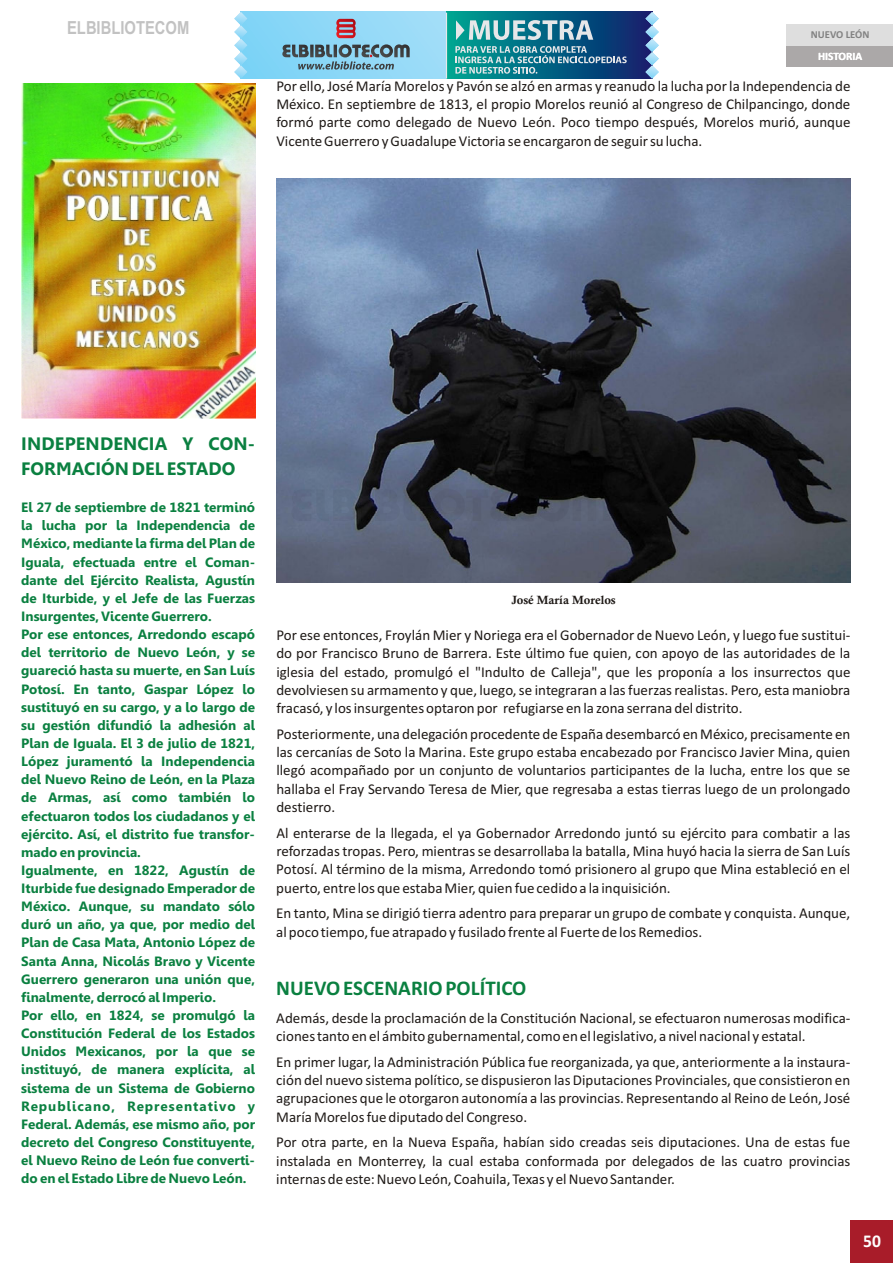
<style>
.page{position:relative;width:893px;height:1263px;background:#fff}
.page>*{position:absolute;margin:0;border:0;box-sizing:border-box;transform-origin:0 0}
.t1{font:700 21px "Calibri";color:#0a8040}
.t2{font:700 18px/24.2px "Gisha";color:#0a8040}
.t3{font:700 18px "Arial Narrow";color:#c2c2c2}
.t4{font:700 18px "Calibri";color:#fff}
.t5{font:15px/18.3px "Calibri";color:#1f1a17;text-align:justify}
.t6{font:700 13.5px/18.1px "Gisha";color:#0a8040}
.t7{font:700 12px "Calisto";color:#1f1a17}
.t8{font:700 11.25px "Calibri";color:#fff}
.t9{font:700 10.65px "Calibri";color:#828282}
</style>
<div class="page">
<div style="left:787px;top:45px;width:106px;height:22px;background:#aba8a8"></div>
<div style="left:850px;top:1220px;width:43px;height:43px;background:#a81c29"></div>
<div style="left:787px;top:24px;width:106px;height:21px;background:#dedede"></div>
<img style="left:276px;top:179px;width:574px;height:404px">
<img style="left:22px;top:84px;width:233px;height:334px">
<svg style="left:248px;top:12px;width:198px;height:67px;background:#8fd8f7"></svg>
<svg style="left:288px;top:489px;width:73px;height:32px;background:#5d6b83"></svg>
<svg style="left:362px;top:489px;width:8px;height:32px"></svg>
<svg style="left:375px;top:489px;width:41px;height:32px"></svg>
<svg style="left:420px;top:489px;width:8px;height:32px"></svg>
<svg style="left:432px;top:489px;width:179px;height:33px;background:#414655"></svg>
<div style="left:446px;top:12px;width:206px;height:67px;background:linear-gradient(to right,#00a694,#0c1f6e)"></div>
<svg style="left:234px;top:12px;width:14px;height:67px"></svg>
<svg style="left:645px;top:12px;width:14px;height:67px"></svg>
<svg style="left:336px;top:19px;width:20px;height:19px"></svg>
<svg style="left:281px;top:44px;width:129px;height:26px;background:#6e9bae"></svg>
<svg style="left:455px;top:46px;width:172px;height:28px;background:#3d859c"></svg>
<svg style="left:456px;top:20px;width:137px;height:20px;background:#70aab6"></svg>
<hr style="left:446px;top:13px;width:1px;height:66px;background:#e6e7e9">
<p class="t3" style="left:67px;top:21px;width:124px">ELBIBLIOTECOM</p>
<p class="t9" style="left:811px;top:30px;width:60px">NUEVO LEÓN</p>
<p class="t8" style="left:818px;top:51px;width:46px">HISTORIA</p>
<p class="t5" style="left:276px;top:78px;width:576px">Por ello, José María Morelos y Pavón se alzó en armas y reanudo la lucha por la Independencia de México. En septiembre de 1813, el propio Morelos reunió al Congreso de Chilpancingo, donde formó parte como delegado de Nuevo León. Poco tiempo después, Morelos murió, aunque Vicente Guerrero y Guadalupe Victoria se encargaron de seguir su lucha.</p>
<p class="t2" style="left:21px;top:434px;width:235px">INDEPENDENCIA Y CON-<br>FORMACIÓN DEL ESTADO</p>
<p class="t6" style="left:21px;top:500px;width:236px">El 27 de septiembre de 1821 terminó la lucha por la Independencia de México, mediante la firma del Plan de Iguala, efectuada entre el Coman&shy;dante del Ejército Realista, Agustín de Iturbide, y el Jefe de las Fuerzas Insurgentes, Vicente Guerrero.<br>Por ese entonces, Arredondo escapó del territorio de Nuevo León, y se guareció hasta su muerte, en San Luís Potosí. En tanto, Gaspar López lo sustituyó en su cargo, y a lo largo de su gestión difundió la adhesión al Plan de Iguala. El 3 de julio de 1821, López juramentó la Independencia del Nuevo Reino de León, en la Plaza de Armas, así como también lo efectuaron todos los ciudadanos y el ejército. Así, el distrito fue transfor&shy;mado en provincia.<br>Igualmente, en 1822, Agustín de Iturbide fue designado Emperador de México. Aunque, su mandato sólo duró un año, ya que, por medio del Plan de Casa Mata, Antonio López de Santa Anna, Nicolás Bravo y Vicente Guerrero generaron una unión que, finalmente, derrocó al Imperio.<br>Por ello, en 1824, se promulgó la Constitución Federal de los Estados Unidos Mexicanos, por la que se instituyó, de manera explícita, al sistema de un Sistema de Gobierno Republicano, Representativo y Federal. Además, ese mismo año, por decreto del Congreso Constituyente, el Nuevo Reino de León fue converti&shy;do en el Estado Libre de Nuevo León.</p>
<p class="t7" style="left:511px;top:595px;width:106px">José María Morelos</p>
<p class="t5" style="left:276px;top:627px;width:576px">Por ese entonces, Froylán Mier y Noriega era el Gobernador de Nuevo León, y luego fue sustitui&shy;do por Francisco Bruno de Barrera. Este último fue quien, con apoyo de las autoridades de la iglesia del estado, promulgó el "Indulto de Calleja", que les proponía a los insurrectos que devolviesen su armamento y que, luego, se integraran a las fuerzas realistas. Pero, esta maniobra fracasó, y los insurgentes optaron por refugiarse en la zona serrana del distrito.</p>
<p class="t5" style="left:276px;top:726px;width:576px">Posteriormente, una delegación procedente de España desembarcó en México, precisamente en las cercanías de Soto la Marina. Este grupo estaba encabezado por Francisco Javier Mina, quien llegó acompañado por un conjunto de voluntarios participantes de la lucha, entre los que se hallaba el Fray Servando Teresa de Mier, que regresaba a estas tierras luego de un prolongado destierro.</p>
<p class="t5" style="left:276px;top:825px;width:576px">Al enterarse de la llegada, el ya Gobernador Arredondo juntó su ejército para combatir a las reforzadas tropas. Pero, mientras se desarrollaba la batalla, Mina huyó hacia la sierra de San Luís Potosí. Al término de la misma, Arredondo tomó prisionero al grupo que Mina estableció en el puerto, entre los que estaba Mier, quien fue cedido a la inquisición.</p>
<p class="t5" style="left:276px;top:905px;width:576px">En tanto, Mina se dirigió tierra adentro para preparar un grupo de combate y conquista. Aunque, al poco tiempo, fue atrapado y fusilado frente al Fuerte de los Remedios.</p>
<h1 class="t1" style="left:276px;top:979px;width:252px">NUEVO ESCENARIO POLÍTICO</h1>
<p class="t5" style="left:276px;top:1010px;width:576px">Además, desde la proclamación de la Constitución Nacional, se efectuaron numerosas modifica&shy;ciones tanto en el ámbito gubernamental, como en el legislativo, a nivel nacional y estatal.</p>
<p class="t5" style="left:276px;top:1054px;width:576px">En primer lugar, la Administración Pública fue reorganizada, ya que, anteriormente a la instaura&shy;ción del nuevo sistema político, se dispusieron las Diputaciones Provinciales, que consistieron en agrupaciones que le otorgaron autonomía a las provincias. Representando al Reino de León, José María Morelos fue diputado del Congreso.</p>
<p class="t5" style="left:276px;top:1134px;width:576px">Por otra parte, en la Nueva España, habían sido creadas seis diputaciones. Una de estas fue instalada en Monterrey, la cual estaba conformada por delegados de las cuatro provincias internas de este: Nuevo León, Coahuila, Texas y el Nuevo Santander.</p>
<p class="t4" style="left:863px;top:1234px;width:19px">37</p>
<p class="t4" style="left:863px;top:1234px;width:19px">50</p>
</div>
